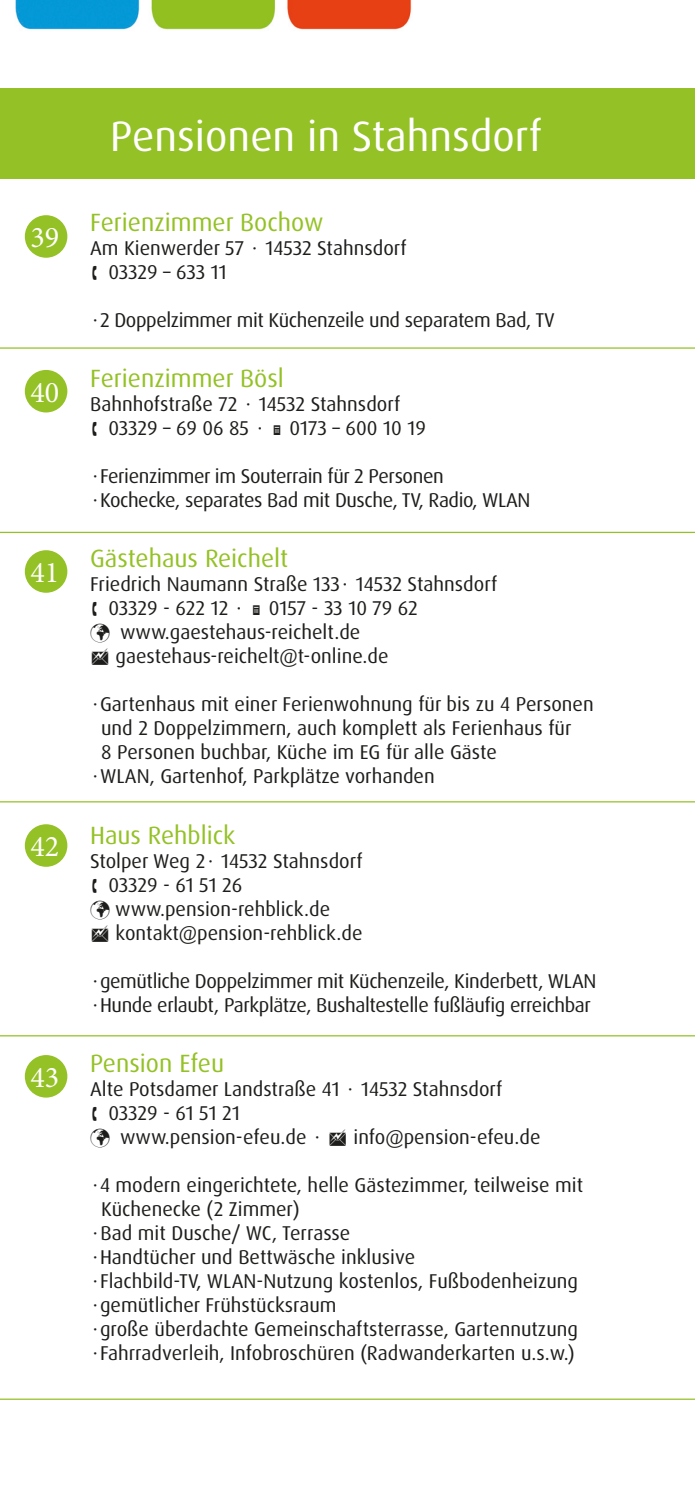
<style>
.page{position:relative;width:695px;height:1489px;background:#fff}
.page>*{position:absolute;margin:0;border:0;box-sizing:border-box;transform-origin:0 0}
.t1{font:42.5px "Dax OT";color:#fff}
.t2{font:30px "Minion Pro";color:#fff}
.t3{font:25px "Dax OT";color:#94c125}
.t4{font:20px "Dax OT";color:#1d1d1b}
.t5{font:20px "Dax OT";letter-spacing:-.02em;color:#1d1d1b}
</style>
<div class="page">
<hr style="left:0;top:347px;width:694px;height:1px;background:#94c125">
<hr style="left:0;top:531px;width:694px;height:2px;background:#94c125">
<hr style="left:0;top:1035px;width:694px;height:1px;background:#94c125">
<hr style="left:0;top:1398px;width:694px;height:1px;background:#94c125">
<hr style="left:0;top:801px;width:694px;height:1px;background:#94c125">
<img style="left:15px;top:0;width:397px;height:30px">
<div style="left:0;top:89px;width:694px;height:90px;background:#94c125"></div>
<div style="left:25px;top:215px;width:42px;height:43px;background:#94c125;border-radius:50%"></div>
<div style="left:25px;top:370px;width:42px;height:42px;background:#94c125;border-radius:50%"></div>
<div style="left:25px;top:550px;width:42px;height:42px;background:#94c125;border-radius:50%"></div>
<div style="left:25px;top:824px;width:42px;height:42px;background:#94c125;border-radius:50%"></div>
<div style="left:25px;top:1054px;width:42px;height:43px;background:#94c125;border-radius:50%"></div>
<p class="t2" style="left:30px;top:218px;width:30px">39</p>
<p class="t2" style="left:30px;top:372px;width:30px">40</p>
<p class="t2" style="left:30px;top:552px;width:30px">41</p>
<p class="t2" style="left:30px;top:826px;width:30px">42</p>
<p class="t2" style="left:30px;top:1057px;width:30px">43</p>
<p class="t1" style="left:110px;top:109px;width:433px">Pensionen in Stahnsdorf</p>
<p class="t3" style="left:90px;top:207px;width:235px">Ferienzimmer Bochow</p>
<p class="t4" style="left:90px;top:235px;width:318px">Am Kienwerder 57 ⋅ 14532 Stahnsdorf</p>
<p class="t4" style="left:109px;top:259px;width:120px">03329 – 633 11</p>
<p class="t5" style="left:90px;top:307px;width:466px">⋅2 Doppelzimmer mit Küchenzeile und separatem Bad, TV</p>
<p class="t3" style="left:90px;top:363px;width:195px">Ferienzimmer Bösl</p>
<p class="t4" style="left:90px;top:391px;width:311px">Bahnhofstraße 72 ⋅ 14532 Stahnsdorf</p>
<p class="t4" style="left:109px;top:415px;width:319px">03329 – 69 06 85 ⋅ 0173 – 600 10 19</p>
<p class="t5" style="left:90px;top:463px;width:355px">⋅Ferienzimmer im Souterrain für 2 Personen</p>
<p class="t5" style="left:90px;top:487px;width:442px">⋅Kochecke, separates Bad mit Dusche, TV, Radio, WLAN</p>
<p class="t3" style="left:90px;top:543px;width:200px">Gästehaus Reichelt</p>
<p class="t4" style="left:90px;top:571px;width:408px">Friedrich Naumann Straße 133⋅ 14532 Stahnsdorf</p>
<p class="t4" style="left:109px;top:595px;width:311px">03329 - 622 12 ⋅ 0157 - 33 10 79 62</p>
<p class="t4" style="left:90px;top:619px;width:272px">✓ www.gaestehaus-reichelt.de</p>
<p class="t4" style="left:116px;top:643px;width:274px">gaestehaus-reichelt@t-online.de</p>
<p class="t4" style="left:90px;top:691px;width:505px">⋅Gartenhaus mit einer Ferienwohnung für bis zu 4 Personen</p>
<p class="t4" style="left:101px;top:715px;width:472px">und 2 Doppelzimmern, auch komplett als Ferienhaus für</p>
<p class="t4" style="left:101px;top:739px;width:397px">8 Personen buchbar, Küche im EG für alle Gäste</p>
<p class="t4" style="left:90px;top:763px;width:346px">⋅WLAN, Gartenhof, Parkplätze vorhanden</p>
<p class="t3" style="left:90px;top:819px;width:147px">Haus Rehblick</p>
<p class="t4" style="left:90px;top:847px;width:274px">Stolper Weg 2⋅ 14532 Stahnsdorf</p>
<p class="t4" style="left:109px;top:871px;width:135px">03329 - 61 51 26</p>
<p class="t4" style="left:90px;top:895px;width:242px">✓ www.pension-rehblick.de</p>
<p class="t4" style="left:116px;top:919px;width:248px">kontakt@pension-rehblick.de</p>
<p class="t5" style="left:90px;top:967px;width:507px">⋅gemütliche Doppelzimmer mit Küchenzeile, Kinderbett, WLAN</p>
<p class="t5" style="left:90px;top:991px;width:502px">⋅Hunde erlaubt, Parkplätze, Bushaltestelle fußläufig erreichbar</p>
<p class="t3" style="left:90px;top:1047px;width:135px">Pension Efeu</p>
<p class="t4" style="left:90px;top:1075px;width:414px">Alte Potsdamer Landstraße 41 ⋅ 14532 Stahnsdorf</p>
<p class="t4" style="left:109px;top:1099px;width:133px">03329 - 61 51 21</p>
<p class="t4" style="left:90px;top:1123px;width:234px">✓ www.pension-efeu.de ⋅</p>
<p class="t4" style="left:353px;top:1123px;width:188px">info@pension-efeu.de</p>
<p class="t4" style="left:90px;top:1171px;width:494px">⋅4 modern eingerichtete, helle Gästezimmer, teilweise mit</p>
<p class="t4" style="left:101px;top:1195px;width:200px">Küchenecke (2 Zimmer)</p>
<p class="t4" style="left:90px;top:1219px;width:262px">⋅Bad mit Dusche/ WC, Terrasse</p>
<p class="t4" style="left:90px;top:1243px;width:326px">⋅Handtücher und Bettwäsche inklusive</p>
<p class="t4" style="left:90px;top:1267px;width:489px">⋅Flachbild-TV, WLAN-Nutzung kostenlos, Fußbodenheizung</p>
<p class="t4" style="left:90px;top:1291px;width:248px">⋅gemütlicher Frühstücksraum</p>
<p class="t4" style="left:90px;top:1315px;width:489px">⋅große überdachte Gemeinschaftsterrasse, Gartennutzung</p>
<p class="t4" style="left:90px;top:1339px;width:486px">⋅Fahrradverleih, Infobroschüren (Radwanderkarten u.s.w.)</p>
</div>
